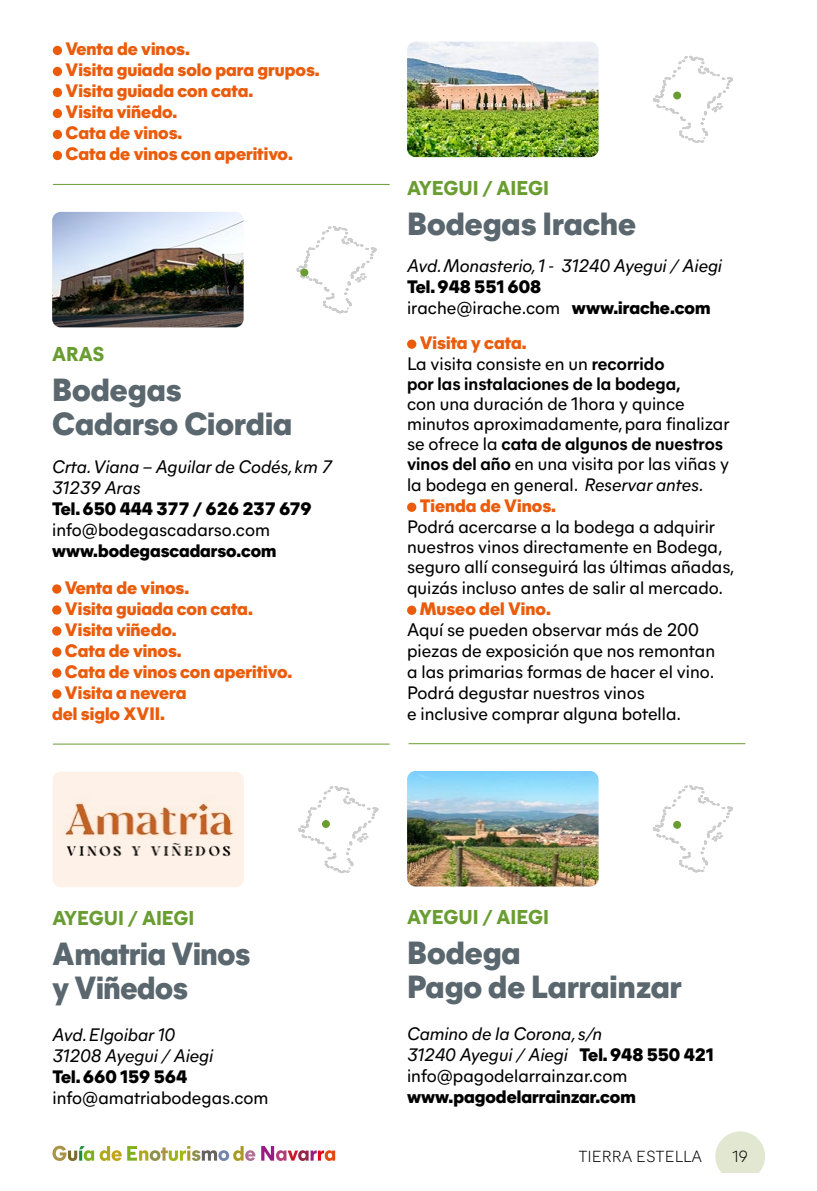
<style>
.page{position:relative;width:817px;height:1191px;background:#fff}
.page>*{position:absolute;margin:0;border:0;box-sizing:border-box;transform-origin:0 0}
.t1{font:800 32px "Mier A";color:#5a676e}
.t2{font:800 32px "Mier A";color:#5a676e;scale:.96 1}
.t3{font:800 20px "Mier A";color:#699d31}
.t4{font:18px/20.2px "Mier A";color:#000}
.t5{font:800 18px "Mier A";color:#ea5b0b}
.t6{font:italic 18px "Mier A";color:#000}
.t7{font:800 18px "Mier A";color:#000}
.t8{font:700 18px "Mier A";color:#000}
.t9{font:300 16px "Mier A";color:#000}
.s1{font-weight:800}
.s2{font-weight:700}
.s3{font-style:italic}
.s4{font-weight:800;font-style:normal}
</style>
<div class="page">
<div style="left:52px;top:584px;width:9px;height:9px;background:#ea5b0b;border-radius:50%"></div>
<div style="left:52px;top:605px;width:9px;height:9px;background:#ea5b0b;border-radius:50%"></div>
<div style="left:52px;top:626px;width:9px;height:9px;background:#ea5b0b;border-radius:50%"></div>
<div style="left:52px;top:647px;width:9px;height:9px;background:#ea5b0b;border-radius:50%"></div>
<div style="left:52px;top:668px;width:9px;height:9px;background:#ea5b0b;border-radius:50%"></div>
<div style="left:52px;top:689px;width:9px;height:9px;background:#ea5b0b;border-radius:50%"></div>
<img style="left:52px;top:212px;width:191px;height:115px">
<svg style="left:296px;top:226px;width:81px;height:88px"></svg>
<hr style="left:53px;top:743px;width:336px;height:1px;background:#699d31">
<hr style="left:53px;top:184px;width:336px;height:1px;background:#699d31">
<hr style="left:409px;top:743px;width:335px;height:1px;background:#699d31">
<img style="left:407px;top:42px;width:191px;height:115px">
<img style="left:407px;top:771px;width:191px;height:115px">
<svg style="left:653px;top:55px;width:80px;height:88px"></svg>
<svg style="left:653px;top:785px;width:80px;height:88px"></svg>
<div style="left:300px;top:268px;width:8px;height:8px;background:#699d31;border-radius:50%"></div>
<div style="left:715px;top:1131px;width:50px;height:50px;background:#e1e7d0;border-radius:50%"></div>
<div style="left:663px;top:1173px;width:153px;height:18px;background:#fff"></div>
<svg style="left:261px;top:1146px;width:74px;height:15px"></svg>
<svg style="left:100px;top:1146px;width:155px;height:15px"></svg>
<svg style="left:52px;top:1145px;width:42px;height:16px"></svg>
<svg style="left:298px;top:786px;width:81px;height:88px"></svg>
<svg style="left:52px;top:771px;width:192px;height:116px;fill:#fef1e7"></svg>
<div style="left:407px;top:339px;width:9px;height:10px;background:#ea5b0b;border-radius:50%"></div>
<div style="left:407px;top:502px;width:9px;height:10px;background:#ea5b0b;border-radius:50%"></div>
<div style="left:407px;top:605px;width:9px;height:10px;background:#ea5b0b;border-radius:50%"></div>
<div style="left:53px;top:46px;width:9px;height:9px;background:#ea5b0b;border-radius:50%"></div>
<div style="left:53px;top:67px;width:9px;height:9px;background:#ea5b0b;border-radius:50%"></div>
<div style="left:53px;top:88px;width:9px;height:9px;background:#ea5b0b;border-radius:50%"></div>
<div style="left:53px;top:109px;width:9px;height:9px;background:#ea5b0b;border-radius:50%"></div>
<div style="left:53px;top:130px;width:9px;height:9px;background:#ea5b0b;border-radius:50%"></div>
<div style="left:53px;top:151px;width:9px;height:9px;background:#ea5b0b;border-radius:50%"></div>
<p class="t5" style="left:65px;top:36px;width:126px">Venta de vinos.</p>
<p class="t5" style="left:65px;top:57px;width:256px">Visita guiada solo para grupos.</p>
<p class="t5" style="left:65px;top:78px;width:189px">Visita guiada con cata.</p>
<p class="t5" style="left:65px;top:99px;width:113px">Visita viñedo.</p>
<p class="t5" style="left:65px;top:120px;width:118px">Cata de vinos.</p>
<p class="t5" style="left:65px;top:141px;width:229px">Cata de vinos con aperitivo.</p>
<p class="t3" style="left:52px;top:339px;width:54px">ARAS</p>
<p class="t1" style="left:52px;top:366px;width:131px">Bodegas</p>
<p class="t1" style="left:52px;top:400px;width:241px">Cadarso Ciordia</p>
<p class="t6" style="left:52px;top:453px;width:281px">Crta. Viana – Aguilar de Codés, km 7</p>
<p class="t6" style="left:52px;top:474px;width:90px">31239 Aras</p>
<p class="t7" style="left:52px;top:495px;width:261px">Tel. 650 444 377 / 626 237 679</p>
<p class="t4" style="left:52px;top:518px;width:219px">info@bodegascadarso.com</p>
<p class="t7" style="left:52px;top:537px;width:226px">www.bodegascadarso.com</p>
<p class="t5" style="left:65px;top:574px;width:126px">Venta de vinos.</p>
<p class="t5" style="left:65px;top:595px;width:189px">Visita guiada con cata.</p>
<p class="t5" style="left:65px;top:616px;width:113px">Visita viñedo.</p>
<p class="t5" style="left:65px;top:637px;width:118px">Cata de vinos.</p>
<p class="t5" style="left:65px;top:658px;width:229px">Cata de vinos con aperitivo.</p>
<p class="t5" style="left:65px;top:679px;width:123px">Visita a nevera</p>
<p class="t5" style="left:52px;top:700px;width:114px">del siglo XVII.</p>
<p class="t3" style="left:407px;top:173px;width:143px">AYEGUI / AIEGI</p>
<p class="t1" style="left:407px;top:200px;width:230px">Bodegas Irache</p>
<p class="t6" style="left:407px;top:252px;width:316px">Avd. Monasterio, 1 - 31240 Ayegui / Aiegi</p>
<p class="t7" style="left:407px;top:273px;width:136px">Tel. 948 551 608</p>
<p class="t4" style="left:407px;top:296px;width:305px">irache@irache.com <span class="s1">www.irache.com</span></p>
<p class="t5" style="left:419px;top:329px;width:108px">Visita y cata.</p>
<p class="t4" style="left:407px;top:352px;width:259px">La visita consiste en un <span class="s2">recorrido</span></p>
<p class="t8" style="left:407px;top:370px;width:275px">por las instalaciones de la bodega,</p>
<p class="t4" style="left:407px;top:392px;width:324px">con una duración de 1hora y quince minutos aproximadamente, para finalizar se ofrece la <span class="s2">cata de algunos de nuestros vinos del año</span> en una visita por las viñas y la bodega en general. <span class="s3">Reservar antes.</span></p>
<p class="t5" style="left:419px;top:492px;width:138px">Tienda de Vinos.</p>
<p class="t4" style="left:407px;top:515px;width:309px">Podrá acercarse a la bodega a adquirir</p>
<p class="t4" style="left:407px;top:535px;width:317px">nuestros vinos directamente en Bodega,</p>
<p class="t4" style="left:407px;top:555px;width:329px">seguro allí conseguirá las últimas añadas,</p>
<p class="t4" style="left:407px;top:576px;width:318px">quizás incluso antes de salir al mercado.</p>
<p class="t5" style="left:419px;top:595px;width:133px">Museo del Vino.</p>
<p class="t4" style="left:407px;top:618px;width:309px;line-height:21px">Aquí se pueden observar más de 200 piezas de exposición que nos remontan</p>
<p class="t4" style="left:407px;top:660px;width:309px">a las primarias formas de hacer el vino.</p>
<p class="t4" style="left:407px;top:681px;width:239px">Podrá degustar nuestros vinos</p>
<p class="t4" style="left:407px;top:702px;width:275px">e inclusive comprar alguna botella.</p>
<p class="t3" style="left:52px;top:903px;width:143px">AYEGUI / AIEGI</p>
<p class="t2" style="left:52px;top:930px;width:207px">Amatria Vinos</p>
<p class="t2" style="left:52px;top:964px;width:143px">y Viñedos</p>
<p class="t6" style="left:52px;top:1021px;width:124px">Avd. Elgoibar 10</p>
<p class="t6" style="left:52px;top:1042px;width:162px">31208 Ayegui / Aiegi</p>
<p class="t7" style="left:52px;top:1063px;width:136px">Tel. 660 159 564</p>
<p class="t4" style="left:52px;top:1086px;width:217px">info@amatriabodegas.com</p>
<p class="t3" style="left:407px;top:902px;width:143px">AYEGUI / AIEGI</p>
<p class="t1" style="left:407px;top:929px;width:115px">Bodega</p>
<p class="t1" style="left:407px;top:963px;width:276px">Pago de Larrainzar</p>
<p class="t6" style="left:407px;top:1020px;width:196px">Camino de la Corona, s/n</p>
<p class="t6" style="left:407px;top:1041px;width:308px">31240 Ayegui / Aiegi <span class="s4">Tel. 948 550 421</span></p>
<p class="t4" style="left:407px;top:1064px;width:222px">info@pagodelarrainzar.com</p>
<p class="t7" style="left:407px;top:1083px;width:230px">www.pagodelarrainzar.com</p>
<p class="t9" style="left:578px;top:1145px;width:125px">TIERRA ESTELLA</p>
<p class="t9" style="left:732px;top:1145px;width:17px">19</p>
</div>
